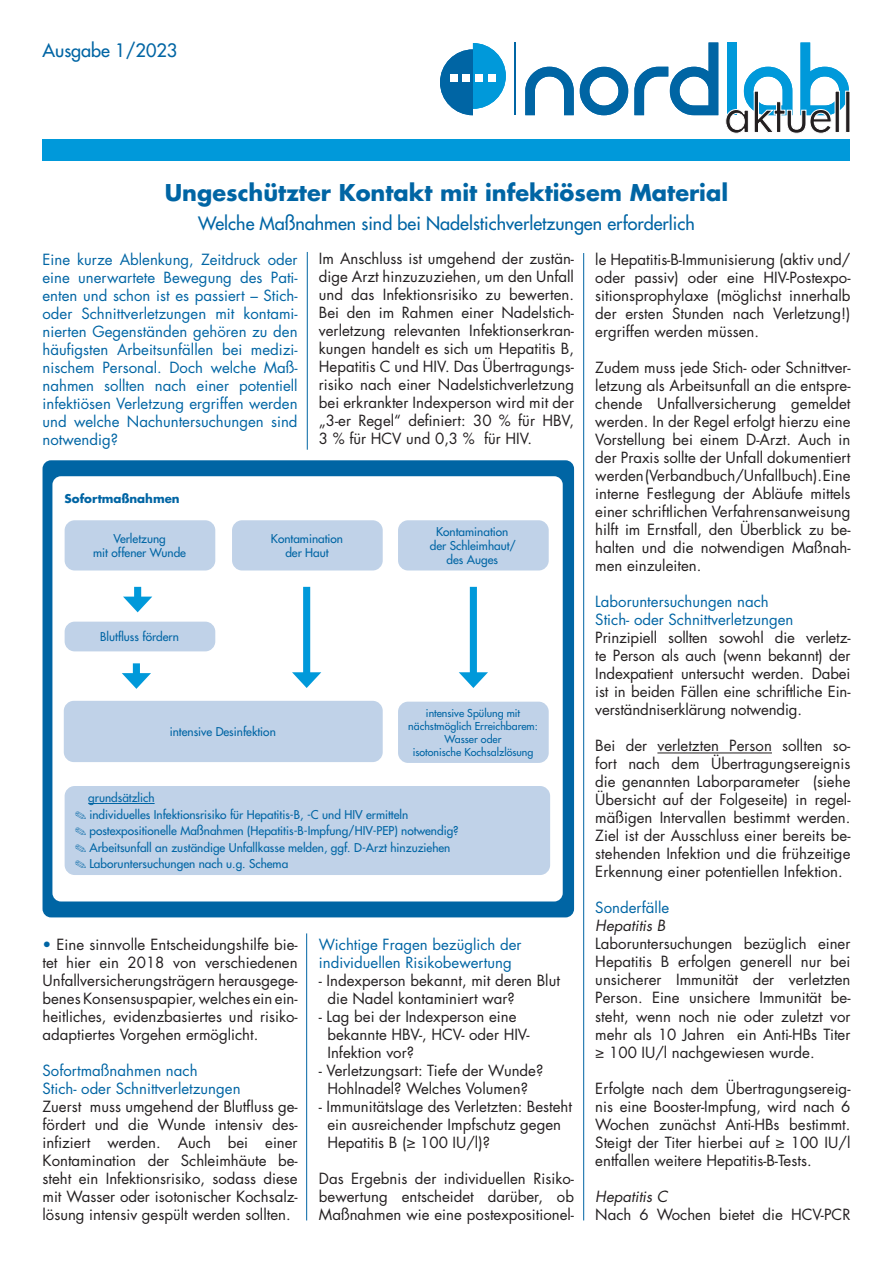
<style>
.page{position:relative;width:893px;height:1263px;background:#fff}
.page>*{position:absolute;margin:0;border:0;box-sizing:border-box;transform-origin:0 0}
.t1{font:700 22.5px "Futura Std";color:#0065a4}
.t2{font:500 18px "Futura Std";color:#0065a4}
.t3{font:15px/18px "Futura Std";color:#231f20;text-align:justify}
.t4{font:15px/18px "Futura Std";color:#0065a4}
.t5{font:italic 15px "Futura Std";color:#231f20}
.t6{font:500 11.85px/14.1px "Futura Std";color:#0065a4;text-align:center}
.t7{font:700 11.85px "Futura Std";color:#0065a4}
.t8{font:500 10.65px/13px "Futura Std";color:#0065a4;text-align:center}
.s1{color:#0065a4}
</style>
<div class="page">
<div style="left:43px;top:460px;width:531px;height:457px;background:#0065a4;border-radius:9px"></div>
<div style="left:52px;top:476px;width:511px;height:425px;background:#fff;border-radius:9px"></div>
<div style="left:43px;top:139px;width:807px;height:22px;background:#0099da"></div>
<hr style="left:514px;top:43px;width:2px;height:72px;background:#0065a4">
<svg style="left:440px;top:43px;width:66px;height:72px"></svg>
<div style="left:450px;top:75px;width:7px;height:7px;background:#fff"></div>
<div style="left:476px;top:75px;width:7px;height:7px;background:#fff"></div>
<div style="left:463px;top:75px;width:7px;height:7px;background:#fff"></div>
<div style="left:489px;top:75px;width:7px;height:7px;background:#fff"></div>
<svg style="left:525px;top:67px;width:49px;height:48px"></svg>
<svg style="left:634px;top:43px;width:84px;height:72px"></svg>
<svg style="left:580px;top:67px;width:48px;height:48px"></svg>
<svg style="left:725px;top:43px;width:125px;height:91px"></svg>
<hr style="left:657px;top:752px;width:115px;height:1px;background:#231f20">
<hr style="left:307px;top:252px;width:1px;height:198px;background:#0065a4">
<hr style="left:583px;top:253px;width:1px;height:967px;background:#0065a4">
<hr style="left:306px;top:933px;width:1px;height:287px;background:#0065a4">
<div style="left:65px;top:520px;width:150px;height:50px;background:#c0d2e8;border-radius:10px"></div>
<div style="left:65px;top:622px;width:150px;height:29px;background:#c0d2e8;border-radius:10px"></div>
<div style="left:64px;top:701px;width:319px;height:61px;background:#c0d2e8;border-radius:10px"></div>
<div style="left:65px;top:786px;width:485px;height:89px;background:#c0d2e8;border-radius:10px"></div>
<hr style="left:88px;top:803px;width:67px;height:1px;background:#0065a4">
<div style="left:398px;top:702px;width:151px;height:61px;background:#c0d2e8;border-radius:10px"></div>
<div style="left:232px;top:520px;width:151px;height:50px;background:#c0d2e8;border-radius:10px"></div>
<div style="left:398px;top:520px;width:151px;height:50px;background:#c0d2e8;border-radius:10px"></div>
<div style="left:134px;top:587px;width:7px;height:16px;background:#0099da"></div>
<svg style="left:123px;top:597px;width:29px;height:15px"></svg>
<div style="left:133px;top:663px;width:7px;height:16px;background:#0099da"></div>
<svg style="left:122px;top:673px;width:29px;height:16px"></svg>
<div style="left:303px;top:587px;width:7px;height:91px;background:#0099da"></div>
<svg style="left:292px;top:672px;width:29px;height:16px"></svg>
<div style="left:470px;top:587px;width:7px;height:91px;background:#0099da"></div>
<svg style="left:459px;top:672px;width:29px;height:16px"></svg>
<p class="t2" style="left:43px;top:39px;width:136px">Ausgabe 1/2023</p>
<h1 class="t1" style="left:165px;top:178px;width:565px">Ungeschützter Kontakt mit infektiösem Material</h1>
<p class="t2" style="left:198px;top:212px;width:498px">Welche Maßnahmen sind bei Nadelstichverletzungen erforderlich</p>
<p class="t3" style="left:319px;top:250px;width:257px">Im Anschluss ist umgehend der zustän&shy;dige Arzt hinzuzuziehen, um den Unfall und das Infektionsrisiko zu bewerten.<br>Bei den im Rahmen einer Nadelstich&shy;verletzung relevanten Infektionserkran&shy;kungen handelt es sich um Hepatitis B, Hepatitis C und HIV. Das Übertragungs&shy;risiko nach einer Nadelstichverletzung bei erkrankter Indexperson wird mit der „3-er Regel“ definiert: 30 % für HBV, 3 % für HCV und 0,3 % für HIV.</p>
<p class="t3" style="left:595px;top:251px;width:257px">le Hepatitis-B-Immunisierung (aktiv und/ oder passiv) oder eine HIV-Postexpo&shy;sitionsprophylaxe (möglichst innerhalb der ersten Stunden nach Verletzung!) ergriffen werden müssen.</p>
<p class="t4" style="left:43px;top:251px;width:257px;text-align:justify">Eine kurze Ablenkung, Zeitdruck oder eine unerwartete Bewegung des Pati&shy;enten und schon ist es passiert – Stich&shy;oder Schnittverletzungen mit kontami&shy;nierten Gegenständen gehören zu den häufigsten Arbeitsunfällen bei medizi&shy;nischem Personal. Doch welche Maß&shy;nahmen sollten nach einer potentiell infektiösen Verletzung ergriffen werden und welche Nachuntersuchungen sind notwendig?</p>
<p class="t3" style="left:595px;top:359px;width:257px">Zudem muss jede Stich- oder Schnittver&shy;letzung als Arbeitsunfall an die entspre&shy;chende Unfallversicherung gemeldet werden. In der Regel erfolgt hierzu eine Vorstellung bei einem D-Arzt. Auch in der Praxis sollte der Unfall dokumentiert werden (Verbandbuch/Unfallbuch). Eine interne Festlegung der Abläufe mittels einer schriftlichen Verfahrensanweisung hilft im Ernstfall, den Überblick zu be&shy;halten und die notwendigen Maßnah&shy;men einzuleiten.</p>
<p class="t4" style="left:595px;top:593px;width:200px">Laboruntersuchungen nach<br>Stich- oder Schnittverletzungen</p>
<p class="t3" style="left:595px;top:629px;width:257px">Prinzipiell sollten sowohl die verletz&shy;te Person als auch (wenn bekannt) der Indexpatient untersucht werden. Dabei ist in beiden Fällen eine schriftliche Ein&shy;verständniserklärung notwendig.</p>
<p class="t3" style="left:595px;top:737px;width:257px">Bei der verletzten Person sollten so&shy;fort nach dem Übertragungsereignis die genannten Laborparameter (siehe Übersicht auf der Folgeseite) in regel&shy;mäßigen Intervallen bestimmt werden.<br>Ziel ist der Ausschluss einer bereits be&shy;stehenden Infektion und die frühzeitige Erkennung einer potentiellen Infektion.</p>
<p class="t4" style="left:595px;top:899px;width:75px">Sonderfälle</p>
<p class="t5" style="left:595px;top:916px;width:71px">Hepatitis B</p>
<p class="t3" style="left:595px;top:935px;width:257px">Laboruntersuchungen bezüglich einer Hepatitis B erfolgen generell nur bei unsicherer Immunität der verletzten Person. Eine unsichere Immunität be&shy;steht, wenn noch nie oder zuletzt vor mehr als 10 Jahren ein Anti-HBs Titer ≥ 100 IU/l nachgewiesen wurde.</p>
<p class="t3" style="left:595px;top:1079px;width:257px">Erfolgte nach dem Übertragungsereig&shy;nis eine Booster-Impfung, wird nach 6<br>Wochen zunächst Anti-HBs bestimmt.<br>Steigt der Titer hierbei auf ≥ 100 IU/l entfallen weitere Hepatitis-B-Tests.</p>
<p class="t5" style="left:595px;top:1186px;width:74px">Hepatitis C</p>
<p class="t3" style="left:595px;top:1205px;width:257px">Nach 6 Wochen bietet die HCV-PCR</p>
<p class="t7" style="left:65px;top:491px;width:117px">Sofortmaßnahmen</p>
<p class="t6" style="left:271px;top:532px;width:74px">Kontamination der Haut</p>
<p class="t6" style="left:430px;top:525px;width:88px">Kontamination der Schleimhaut/ des Auges</p>
<p class="t6" style="left:93px;top:532px;width:94px">Verletzung<br>mit offener Wunde</p>
<p class="t6" style="left:100px;top:630px;width:80px">Blutfluss fördern</p>
<p class="t8" style="left:408px;top:707px;width:131px">intensive Spülung mit nächstmöglich Erreichbarem:<br>Wasser oder<br>isotonische Kochsalzlösung</p>
<p class="t6" style="left:170px;top:725px;width:108px">intensive Desinfektion</p>
<p class="t6" style="left:88px;top:790px;width:372px;line-height:16.5px;text-align:left">grundsätzlich<br>individuelles Infektionsrisiko für Hepatitis-B, -C und HIV ermitteln postexpositionelle Maßnahmen (Hepatitis-B-Impfung/HIV-PEP) notwendig?<br>Arbeitsunfall an zuständige Unfallkasse melden, ggf. D-Arzt hinzuziehen Laboruntersuchungen nach u.g. Schema</p>
<p class="t3" style="left:43px;top:936px;width:257px"><span class="s1">•</span> Eine sinnvolle Entscheidungshilfe bie&shy;tet hier ein 2018 von verschiedenen Unfallversicherungsträgern herausgege&shy;benes Konsensuspapier, welches ein ein&shy;heitliches, evidenzbasiertes und risiko&shy;adaptiertes Vorgehen ermöglicht.</p>
<p class="t4" style="left:43px;top:1062px;width:200px">Sofortmaßnahmen nach<br>Stich- oder Schnittverletzungen</p>
<p class="t3" style="left:43px;top:1098px;width:257px">Zuerst muss umgehend der Blutfluss ge&shy;fördert und die Wunde intensiv des&shy;infiziert werden. Auch bei einer Kontamination der Schleimhäute be&shy;steht ein Infektionsrisiko, sodass diese mit Wasser oder isotonischer Kochsalz&shy;lösung intensiv gespült werden sollten.</p>
<p class="t4" style="left:319px;top:936px;width:204px">Wichtige Fragen bezüglich der individuellen Risikobewertung</p>
<p class="t3" style="left:327px;top:972px;width:234px;text-indent:-9px">- Indexperson bekannt, mit deren Blut die Nadel kontaminiert war?</p>
<p class="t3" style="left:327px;top:1008px;width:204px;text-align:left;text-indent:-9px">- Lag bei der Indexperson eine bekannte HBV-, HCV- oder HIV-<br>Infektion vor?</p>
<p class="t3" style="left:319px;top:1062px;width:226px;text-align:center">- Verletzungsart: Tiefe der Wunde?<br>Hohlnadel? Welches Volumen?</p>
<p class="t3" style="left:327px;top:1098px;width:246px;text-align:left;text-indent:-9px">- Immunitätslage des Verletzten: Besteht ein ausreichender Impfschutz gegen<br>Hepatitis B (≥ 100 IU/l)?</p>
<p class="t3" style="left:319px;top:1170px;width:257px">Das Ergebnis der individuellen Risiko&shy;bewertung entscheidet darüber, ob Maßnahmen wie eine postexpositionel-</p>
</div>
